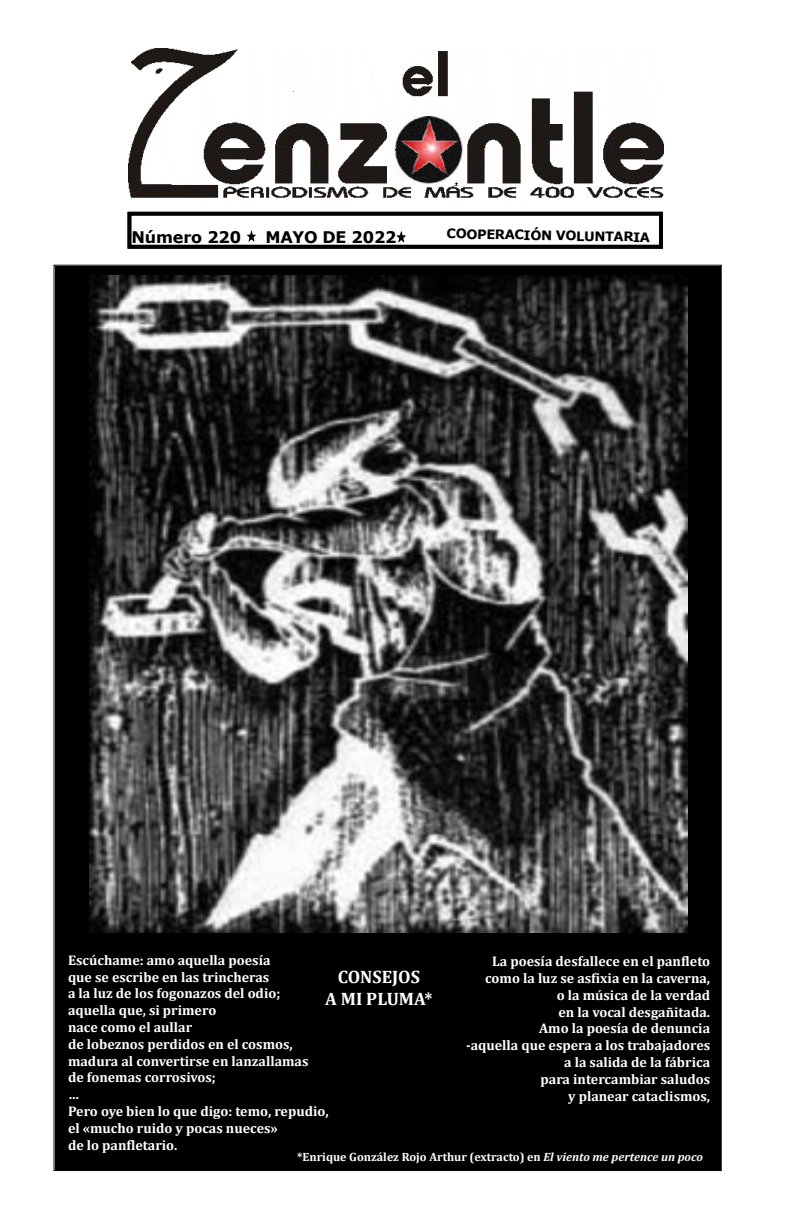
<style>
.page{position:relative;width:792px;height:1224px;background:#fff}
.page>*{position:absolute;margin:0;border:0;box-sizing:border-box;transform-origin:0 0}
.t1{font:700 18px/21.6px "Cambria";color:#fff;text-align:center}
.t2{font:700 16px "Verdana";letter-spacing:-.01em;color:#000}
.t3{font:700 14px/16.8px "Cambria";color:#fff}
.t4{font:700 14px "Verdana";letter-spacing:-.01em;color:#000}
.t5{font:700 13px "Verdana";color:#000}
.t6{font:700 12px "Cambria";color:#fff}
.s1{font-size:16px}
.s2{font-style:italic}
</style>
<div class="page">
<img style="left:128px;top:48px;width:536px;height:150px">
<img style="left:390px;top:116px;width:76px;height:68px">
<svg style="left:453px;top:180px;width:7px;height:7px"></svg>
<svg style="left:246px;top:231px;width:10px;height:11px"></svg>
<svg style="left:396px;top:231px;width:10px;height:12px"></svg>
<div style="left:128px;top:212px;width:535px;height:37px;border:4px solid #000"></div>
<div style="left:54px;top:265px;width:668px;height:906px;background:#000"></div>
<img style="left:89px;top:275px;width:598px;height:657px">
<p class="t2" style="left:132px;top:226px;width:111px">Número 220</p>
<p class="t2" style="left:265px;top:226px;width:133px">MAYO DE 2022</p>
<p class="t5" style="left:447px;top:224px;width:205px;rotate:1deg">COOPERACIÓN VOLUNTARIA</p>
<p class="t2" style="left:207px;top:226px;width:24px">19</p>
<p class="t4" style="left:261px;top:228px;width:168px"><span class="s1">N</span>OVIEMBRE DE 2019</p>
<p class="t5" style="left:456px;top:226px;width:205px;rotate:1deg">C OPERACIÓN VOLUNTARIA</p>
<p class="t3" style="left:68px;top:951px;width:262px">Escúchame: amo aquella poesía<br>que se escribe en las trincheras<br>a la luz de los fogonazos del odio; aquella que, si primero<br>nace como el aullar<br>de lobeznos perdidos en el cosmos, madura al convertirse en lanzallamas<br>de fonemas corrosivos;<br>…<br>Pero oye bien lo que digo: temo, repudio, el «mucho ruido y pocas nueces»<br>de lo panfletario.</p>
<p class="t3" style="left:466px;top:953px;width:246px;text-align:right">La poesía desfallece en el panfleto como la luz se asfixia en la caverna,<br>o la música de la verdad<br>en la vocal desgañitada.<br>Amo la poesía de denuncia<br>-aquella que espera a los trabajadores a la salida de la fábrica<br>para intercambiar saludos<br>y planear cataclismos,</p>
<p class="t1" style="left:325px;top:966px;width:109px">CONSEJOS<br>A MI PLUMA*</p>
<p class="t6" style="left:297px;top:1148px;width:407px">*Enrique González Rojo Arthur (extracto) en <span class="s2">El viento me pertence un poco</span></p>
</div>
